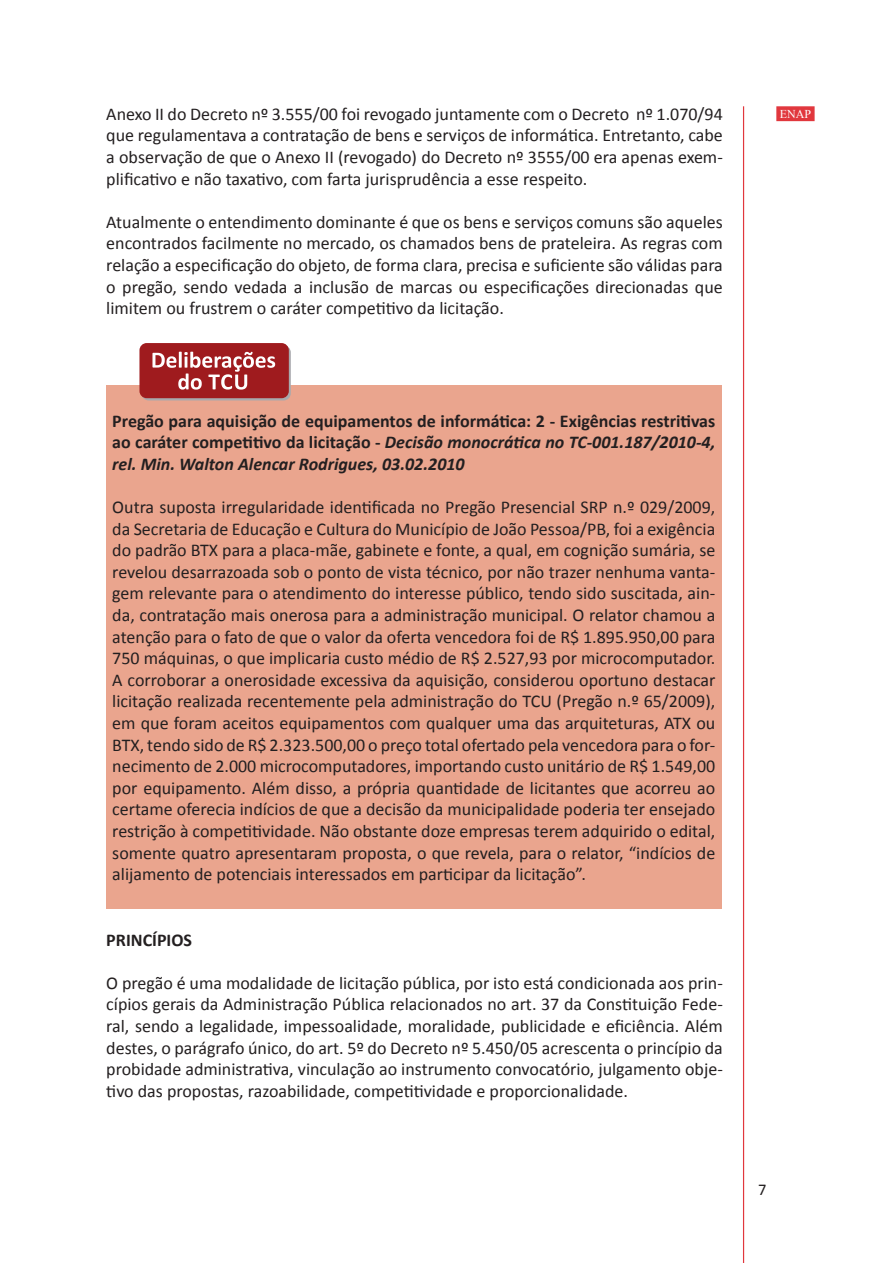
<style>
.page{position:relative;width:893px;height:1263px;background:#fff}
.page>*{position:absolute;margin:0;border:0;box-sizing:border-box;transform-origin:0 0}
.t1{font:18px/21.6px "Calibri";color:#231f20;text-align:justify}
.t2{font:700 18px/21.6px "Calibri";color:#231f20;text-align:justify}
.t3{font:16.5px "Calibri";color:#231f20}
.t4{font:12px "Times New Roman";color:#fff}
.s1{font-style:italic}
</style>
<div class="page">
<hr style="left:743px;top:106px;width:1px;height:1157px;background:#e1373d">
<div style="left:776px;top:106px;width:39px;height:15px;background:#e1373d;border:2px solid #e1373d"></div>
<div style="left:106px;top:385px;width:615px;height:523px;background:#eaa58e"></div>
<svg style="left:141px;top:345px;width:150px;height:55px"></svg>
<div style="left:139px;top:343px;width:150px;height:55px;background:#9f1b1e;border-radius:7px"></div>
<svg style="left:152px;top:352px;width:123px;height:38px"></svg>
<p class="t1" style="left:106px;top:102px;width:618px">Anexo II do Decreto nº 3.555/00 foi revogado juntamente com o Decreto nº 1.070/94</p>
<p class="t4" style="left:780px;top:106px;width:33px">ENAP</p>
<p class="t1" style="left:106px;top:124px;width:618px">que regulamentava a contratação de bens e serviços de informática. Entretanto, cabe a observação de que o Anexo II (revogado) do Decreto nº 3555/00 era apenas exem&shy;plificativo e não taxativo, com farta jurisprudência a esse respeito.</p>
<p class="t1" style="left:106px;top:210px;width:618px">Atualmente o entendimento dominante é que os bens e serviços comuns são aqueles encontrados facilmente no mercado, os chamados bens de prateleira. As regras com relação a especificação do objeto, de forma clara, precisa e suficiente são válidas para o pregão, sendo vedada a inclusão de marcas ou especificações direcionadas que limitem ou frustrem o caráter competitivo da licitação.</p>
<p class="t2" style="left:112px;top:409px;width:605px">Pregão para aquisição de equipamentos de informática: 2 - Exigências restritivas ao caráter competitivo da licitação - <span class="s1">Decisão monocrática no TC-001.187/2010-4, rel. Min. Walton Alencar Rodrigues, 03.02.2010</span></p>
<p class="t1" style="left:112px;top:495px;width:605px">Outra suposta irregularidade identificada no Pregão Presencial SRP n.º 029/2009, da Secretaria de Educação e Cultura do Município de João Pessoa/PB, foi a exigência do padrão BTX para a placa-mãe, gabinete e fonte, a qual, em cognição sumária, se revelou desarrazoada sob o ponto de vista técnico, por não trazer nenhuma vanta&shy;gem relevante para o atendimento do interesse público, tendo sido suscitada, ain&shy;da, contratação mais onerosa para a administração municipal. O relator chamou a atenção para o fato de que o valor da oferta vencedora foi de R$ 1.895.950,00 para 750 máquinas, o que implicaria custo médio de R$ 2.527,93 por microcomputador.<br>A corroborar a onerosidade excessiva da aquisição, considerou oportuno destacar licitação realizada recentemente pela administração do TCU (Pregão n.º 65/2009), em que foram aceitos equipamentos com qualquer uma das arquiteturas, ATX ou BTX, tendo sido de R$ 2.323.500,00 o preço total ofertado pela vencedora para o for&shy;necimento de 2.000 microcomputadores, importando custo unitário de R$ 1.549,00 por equipamento. Além disso, a própria quantidade de licitantes que acorreu ao certame oferecia indícios de que a decisão da municipalidade poderia ter ensejado restrição à competitividade. Não obstante doze empresas terem adquirido o edital, somente quatro apresentaram proposta, o que revela, para o relator, “indícios de alijamento de potenciais interessados em participar da licitação”.</p>
<p class="t2" style="left:106px;top:928px;width:87px">PRINCÍPIOS</p>
<p class="t1" style="left:106px;top:971px;width:618px">O pregão é uma modalidade de licitação pública, por isto está condicionada aos prin&shy;cípios gerais da Administração Pública relacionados no art. 37 da Constituição Fede&shy;ral, sendo a legalidade, impessoalidade, moralidade, publicidade e eficiência. Além destes, o parágrafo único, do art. 5º do Decreto nº 5.450/05 acrescenta o princípio da probidade administrativa, vinculação ao instrumento convocatório, julgamento obje&shy;tivo das propostas, razoabilidade, competitividade e proporcionalidade.</p>
<p class="t3" style="left:758px;top:1179px;width:10px">7</p>
</div>
